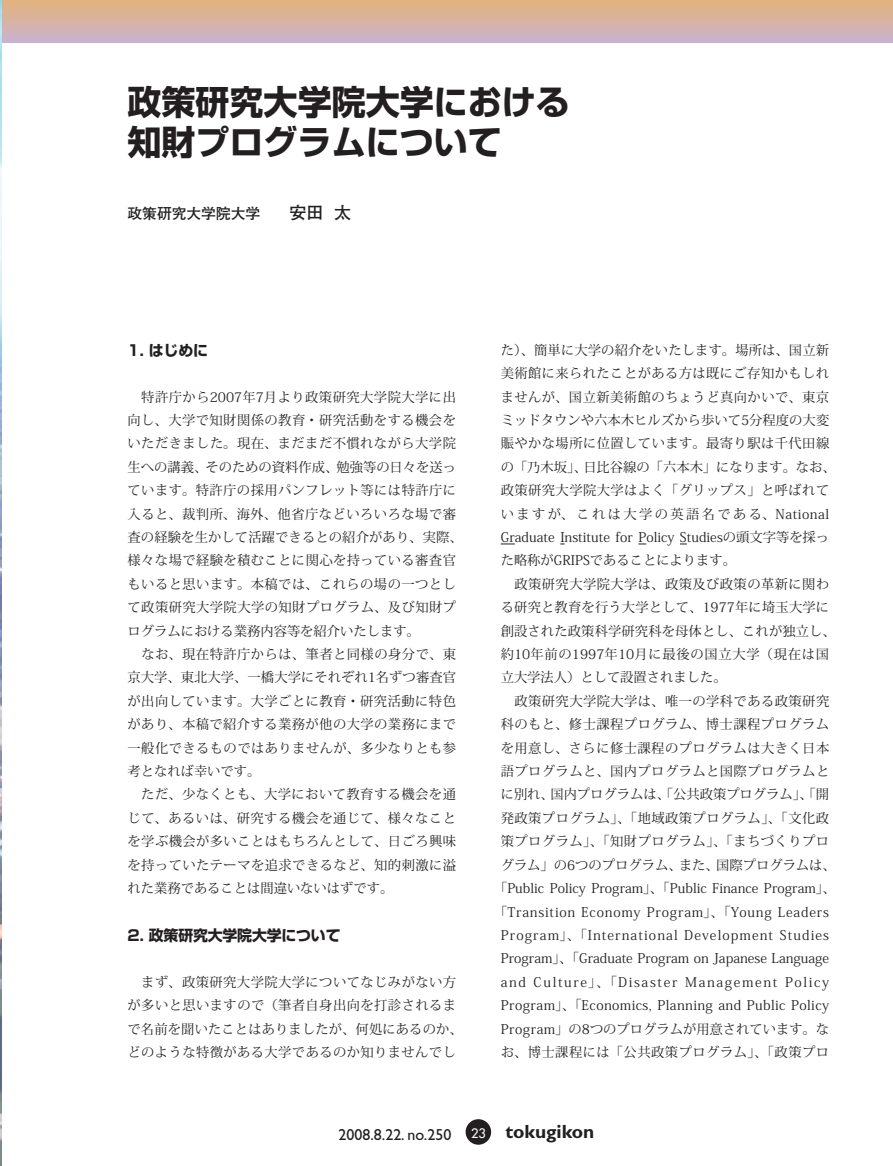
<style>
.page{position:relative;width:893px;height:1166px;background:#fff}
.page>*{position:absolute;margin:0;border:0;box-sizing:border-box;transform-origin:0 0}
.特集タイトル{font:700 34.05px "Shin Go Pro";color:#231f20}
.ノーマル{font:700 19.2px "Gill Sans";color:#231f20}
.ノーマル-2{font:15.9px "Gill Sans";color:#231f20}
.特集小見出し{font:700 14.85px "Shin Go Pro";letter-spacing:-.01em;color:#231f20}
.特集名前{font:700 14.85px "Futo Go B101 Pro";letter-spacing:-.01em;color:#231f20}
.特集本文{font:13.35px/23.4px "Koz Min Pro";letter-spacing:.035em;color:#231f20}
.特集本文-2{font:13.35px/23.4px "Koz Min Pro";letter-spacing:.01em;color:#231f20}
.特集本文-3{font:13.35px "Koz Min Pro";color:#231f20}
.特集本文-4{font:13.35px/23.4px "Koz Min Pro";letter-spacing:.015em;color:#231f20}
.特集本文-5{font:13.35px "Koz Min Pro";letter-spacing:.08em;color:#231f20}
.特集本文-6{font:13.35px "Koz Min Pro";letter-spacing:.06em;color:#231f20}
.特集本文-7{font:13.35px "Koz Min Pro";letter-spacing:.125em;color:#231f20}
.ノーマル-3{font:12.75px "Futura";color:#fff}
.s1{font-size:16.95px}
</style>
<div class="page">
<div style="left:466px;top:1118px;width:25px;height:26px;background:#231f20;border-radius:50%"></div>
<div style="left:0;top:0;width:893px;height:43px;background:linear-gradient(to bottom,#e3b37c,#cab2cf)"></div>
<img style="left:0;top:0;width:1px;height:1165px">
<svg style="left:501px;top:543px;width:14px;height:1px"></svg>
<p class="特集タイトル" style="left:128px;top:75px;width:444px">政策研究大学院大学における</p>
<p class="特集タイトル" style="left:128px;top:115px;width:376px">知財プログラムについて</p>
<p class="特集名前" style="left:128px;top:202px;width:225px">政策研究大学院大学　　<span class="s1">安田 太</span></p>
<p class="特集小見出し" style="left:128px;top:338px;width:82px">1. はじめに</p>
<p class="特集本文" style="left:128px;top:384px;width:337px">　特許庁から2007年7月より政策研究大学院大学に出向し、大学で知財関係の教育・研究活動をする機会をいただきました。現在、まだまだ不慣れながら大学院生への講義、そのための資料作成、勉強等の日々を送っています。特許庁の採用パンフレット等には特許庁に入ると、裁判所、海外、他省庁などいろいろな場で審査の経験を生かして活躍できるとの紹介があり、実際、様々な場で経験を積むことに関心を持っている審査官もいると思います。本稿では、これらの場の一つとして政策研究大学院大学の知財プログラム、及び知財プログラムにおける業務内容等を紹介いたします。</p>
<p class="特集本文" style="left:128px;top:641px;width:330px;text-align:justify;text-indent:14px">なお、現在特許庁からは、筆者と同様の身分で、東京大学、東北大学、一橋大学にそれぞれ1名ずつ審査官が出向しています。大学ごとに教育・研究活動に特色があり、本稿で紹介する業務が他の大学の業務にまで一般化できるものではありませんが、多少なりとも参考となれば幸いです。</p>
<p class="特集本文" style="left:128px;top:782px;width:330px;text-align:justify;text-indent:14px">ただ、少なくとも、大学において教育する機会を通じて、あるいは、研究する機会を通じて、様々なことを学ぶ機会が多いことはもちろんとして、日ごろ興味を持っていたテーマを追求できるなど、知的刺激に溢れた業務であることは間違いないはずです。</p>
<p class="特集小見出し" style="left:128px;top:923px;width:215px">2. 政策研究大学院大学について</p>
<p class="特集本文" style="left:128px;top:969px;width:337px">　まず、政策研究大学院大学についてなじみがない方が多いと思いますので（筆者自身出向を打診されるまで名前を聞いたことはありましたが、何処にあるのか、どのような特徴がある大学であるのか知りませんでし</p>
<p class="特集本文-2" style="left:501px;top:337px;width:337px">た）、簡単に大学の紹介をいたします。場所は、国立新美術館に来られたことがある方は既にご存知かもしれませんが、国立新美術館のちょうど真向かいで、東京ミッドタウンや六本木ヒルズから歩いて5分程度の大変賑やかな場所に位置しています。最寄り駅は千代田線の「乃木坂」、日比谷線の「六本木」になります。なお、政策研究大学院大学はよく「グリップス」と呼ばれていますが、これは大学の英語名である、National<br>Graduate Institute for Policy Studiesの頭文字等を採った略称がGRIPSであることによります。</p>
<p class="特集本文-4" style="left:501px;top:571px;width:337px;text-indent:14px">政策研究大学院大学は、政策及び政策の革新に関わる研究と教育を行う大学として、1977年に埼玉大学に創設された政策科学研究科を母体とし、これが独立し、約10年前の1997年10月に最後の国立大学（現在は国立大学法人）として設置されました。</p>
<p class="特集本文" style="left:514px;top:688px;width:316px">政策研究大学院大学は、唯一の学科である政策研究</p>
<p class="特集本文" style="left:501px;top:712px;width:330px">科のもと、修士課程プログラム、博士課程プログラム</p>
<p class="特集本文" style="left:501px;top:735px;width:330px">を用意し、さらに修士課程のプログラムは大きく日本</p>
<p class="特集本文" style="left:501px;top:758px;width:330px">語プログラムと、国内プログラムと国際プログラムと</p>
<p class="特集本文-3" style="left:501px;top:784px;width:330px">に別れ、国内プログラムは、「公共政策プログラム」、「開</p>
<p class="特集本文" style="left:501px;top:805px;width:330px">発政策プログラム」、「地域政策プログラム」、「文化政</p>
<p class="特集本文" style="left:501px;top:829px;width:330px">策プログラム」、「知財プログラム」、「まちづくりプロ</p>
<p class="特集本文-3" style="left:501px;top:855px;width:337px">グラム」の6つのプログラム、また、国際プログラムは、</p>
<p class="特集本文-3" style="left:494px;top:878px;width:343px">「Public Policy Program」、「Public Finance Program」、</p>
<p class="特集本文-6" style="left:494px;top:901px;width:337px">「Transition Economy Program」、「Young Leaders</p>
<p class="特集本文-5" style="left:501px;top:925px;width:330px">Program」、「International Development Studies</p>
<p class="特集本文-3" style="left:501px;top:948px;width:330px">Program」、「Graduate Program on Japanese Language</p>
<p class="特集本文-7" style="left:501px;top:972px;width:330px">and Culture」、「Disaster Management Policy</p>
<p class="特集本文" style="left:501px;top:992px;width:330px">Program」、「Economics, Planning and Public Policy</p>
<p class="特集本文-3" style="left:501px;top:1018px;width:330px">Program」の8つのプログラムが用意されています。な</p>
<p class="特集本文" style="left:501px;top:1039px;width:330px">お、博士課程には「公共政策プログラム」、「政策プロ</p>
<p class="ノーマル-2" style="left:339px;top:1124px;width:114px">2008.8.22. no.250</p>
<p class="ノーマル-3" style="left:471px;top:1124px;width:16px">23</p>
<p class="ノーマル" style="left:505px;top:1120px;width:90px">tokugikon</p>
</div>
